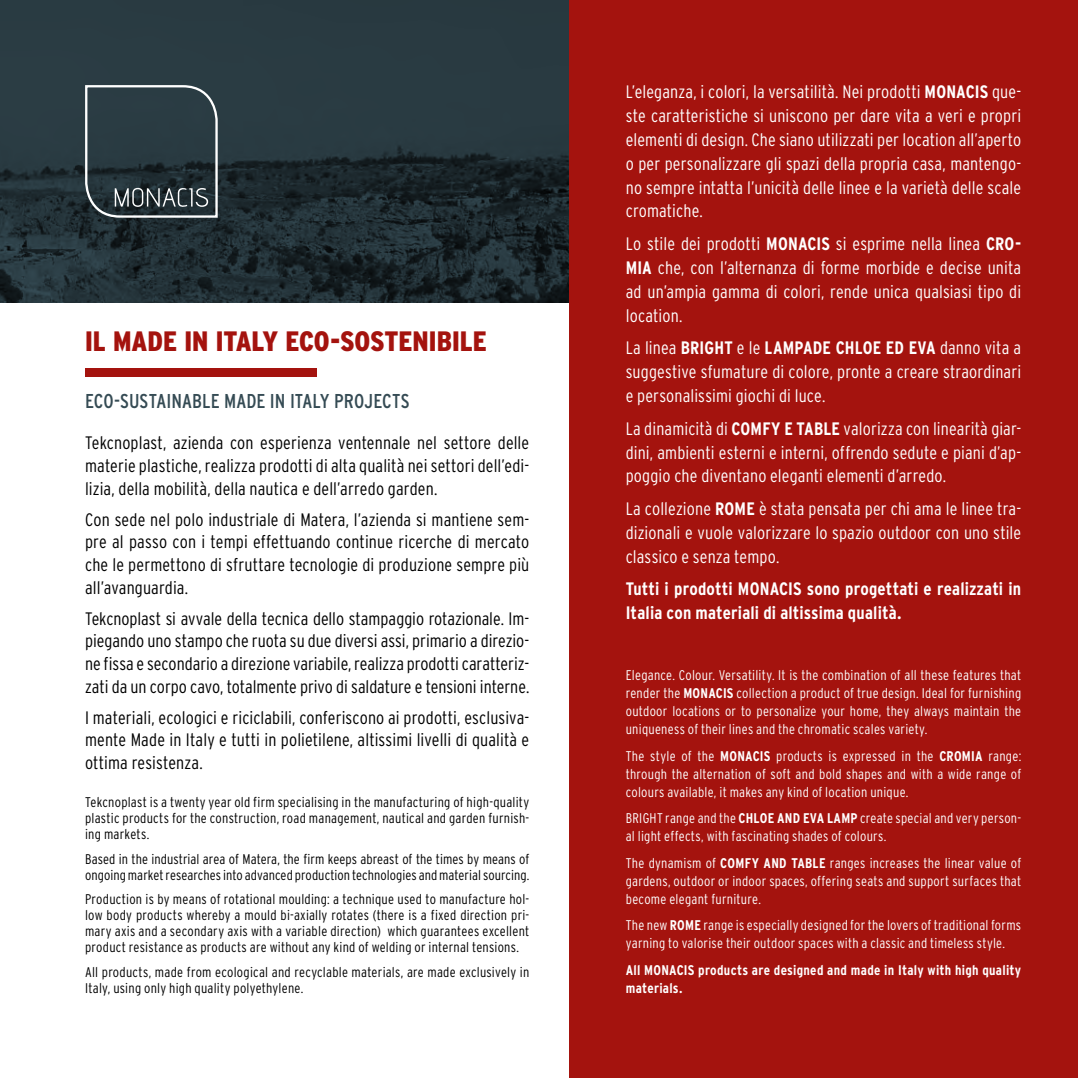
<style>
.page{position:relative;width:1078px;height:1078px;background:#fff}
.page>*{position:absolute;margin:0;border:0;box-sizing:border-box;transform-origin:0 0}
.t1{font:900 condensed 28px "Interstate";letter-spacing:-.005em;color:#a4130e}
.t2{font:condensed 20px "Interstate";letter-spacing:.005em;color:#354b54}
.t3{font:300 condensed 18px/24px "Interstate";letter-spacing:.005em;color:#fff;text-align:justify}
.t4{font:300 condensed 18px/22.6px "Interstate";letter-spacing:.005em;color:#000;text-align:justify}
.t5{font:700 condensed 18px/24px "Interstate";letter-spacing:.01em;color:#fff}
.t6{font:300 condensed 14px/18px "Interstate";letter-spacing:.02em;color:#fff;text-align:justify}
.t7{font:300 condensed 14px/16px "Interstate";letter-spacing:.01em;color:#000;text-align:justify}
.t8{font:700 condensed 14px/18px "Interstate";letter-spacing:.02em;color:#fff}
.s1{font-weight:700}
</style>
<div class="page">
<div style="left:569px;top:0;width:508px;height:1077px;background:#a4130e"></div>
<div style="left:85px;top:368px;width:231px;height:8px;background:#a4130e"></div>
<svg style="left:0;top:0;width:569px;height:303px;background:#233339"></svg>
<svg style="left:84px;top:84px;width:135px;height:135px;background:#38464c"></svg>
<h1 class="t1" style="left:85px;top:325px;width:403px">IL MADE IN ITALY ECO-SOSTENIBILE</h1>
<p class="t2" style="left:85px;top:390px;width:326px">ECO-SUSTAINABLE MADE IN ITALY PROJECTS</p>
<p class="t4" style="left:85px;top:431px;width:445px">Tekcnoplast, azienda con esperienza ventennale nel settore delle materie plastiche, realizza prodotti di alta qualità nei settori dell’edi&shy;lizia, della mobilità, della nautica e dell’arredo garden.</p>
<p class="t4" style="left:85px;top:508px;width:445px">Con sede nel polo industriale di Matera, l’azienda si mantiene sem&shy;pre al passo con i tempi effettuando continue ricerche di mercato che le permettono di sfruttare tecnologie di produzione sempre più all’avanguardia.</p>
<p class="t4" style="left:85px;top:607px;width:445px">Tekcnoplast si avvale della tecnica dello stampaggio rotazionale. Im&shy;piegando uno stampo che ruota su due diversi assi, primario a direzio&shy;ne fissa e secondario a direzione variabile, realizza prodotti caratteriz&shy;zati da un corpo cavo, totalmente privo di saldature e tensioni interne.</p>
<p class="t4" style="left:85px;top:705px;width:445px">I materiali, ecologici e riciclabili, conferiscono ai prodotti, esclusiva&shy;mente Made in Italy e tutti in polietilene, altissimi livelli di qualità e ottima resistenza.</p>
<p class="t7" style="left:85px;top:794px;width:445px">Tekcnoplast is a twenty year old firm specialising in the manufacturing of high-quality plastic products for the construction, road management, nautical and garden furnish&shy;ing markets.</p>
<p class="t7" style="left:85px;top:850px;width:445px">Based in the industrial area of Matera, the firm keeps abreast of the times by means of ongoing market researches into advanced production technologies and material sourcing.</p>
<p class="t7" style="left:85px;top:891px;width:445px">Production is by means of rotational moulding: a technique used to manufacture hol&shy;low body products whereby a mould bi-axially rotates (there is a fixed direction pri&shy;mary axis and a secondary axis with a variable direction) which guarantees excellent product resistance as products are without any kind of welding or internal tensions.</p>
<p class="t7" style="left:85px;top:963px;width:445px">All products, made from ecological and recyclable materials, are made exclusively in<br>Italy, using only high quality polyethylene.</p>
<p class="t3" style="left:625px;top:79px;width:397px">L’eleganza, i colori, la versatilità. Nei prodotti <span class="s1">MONACIS</span> que&shy;ste caratteristiche si uniscono per dare vita a veri e propri elementi di design. Che siano utilizzati per location all’aperto o per personalizzare gli spazi della propria casa, mantengo&shy;no sempre intatta l’unicità delle linee e la varietà delle scale cromatiche.</p>
<p class="t3" style="left:625px;top:231px;width:397px">Lo stile dei prodotti <span class="s1">MONACIS</span> si esprime nella linea <span class="s1">CRO-MIA</span> che, con l’alternanza di forme morbide e decise unita ad un’ampia gamma di colori, rende unica qualsiasi tipo di location.</p>
<p class="t3" style="left:625px;top:335px;width:397px">La linea <span class="s1">BRIGHT</span> e le <span class="s1">LAMPADE CHLOE ED EVA</span> danno vita a suggestive sfumature di colore, pronte a creare straordinari e personalissimi giochi di luce.</p>
<p class="t3" style="left:625px;top:416px;width:397px">La dinamicità di <span class="s1">COMFY E TABLE</span> valorizza con linearità giar&shy;dini, ambienti esterni e interni, offrendo sedute e piani d’ap&shy;poggio che diventano eleganti elementi d’arredo.</p>
<p class="t3" style="left:625px;top:496px;width:397px">La collezione <span class="s1">ROME</span> è stata pensata per chi ama le linee tra&shy;dizionali e vuole valorizzare lo spazio outdoor con uno stile classico e senza tempo.</p>
<p class="t5" style="left:625px;top:576px;width:397px">Tutti i prodotti MONACIS sono progettati e realizzati in<br>Italia con materiali di altissima qualità.</p>
<p class="t6" style="left:625px;top:666px;width:397px">Elegance. Colour. Versatility. It is the combination of all these features that render the <span class="s1">MONACIS</span> collection a product of true design. Ideal for furnishing outdoor locations or to personalize your home, they always maintain the uniqueness of their lines and the chromatic scales variety.</p>
<p class="t6" style="left:625px;top:746px;width:397px">The style of the <span class="s1">MONACIS</span> products is expressed in the <span class="s1">CROMIA</span> range: through the alternation of soft and bold shapes and with a wide range of colours available, it makes any kind of location unique.</p>
<p class="t6" style="left:625px;top:809px;width:397px">BRIGHT range and the <span class="s1">CHLOE AND EVA LAMP</span> create special and very person&shy;al light effects, with fascinating shades of colours.</p>
<p class="t6" style="left:625px;top:853px;width:397px">The dynamism of <span class="s1">COMFY AND TABLE</span> ranges increases the linear value of gardens, outdoor or indoor spaces, offering seats and support surfaces that become elegant furniture.</p>
<p class="t6" style="left:625px;top:916px;width:397px">The new <span class="s1">ROME</span> range is especially designed for the lovers of traditional forms yarning to valorise their outdoor spaces with a classic and timeless style.</p>
<p class="t8" style="left:625px;top:960px;width:397px">All MONACIS products are designed and made in Italy with high quality materials.</p>
</div>
